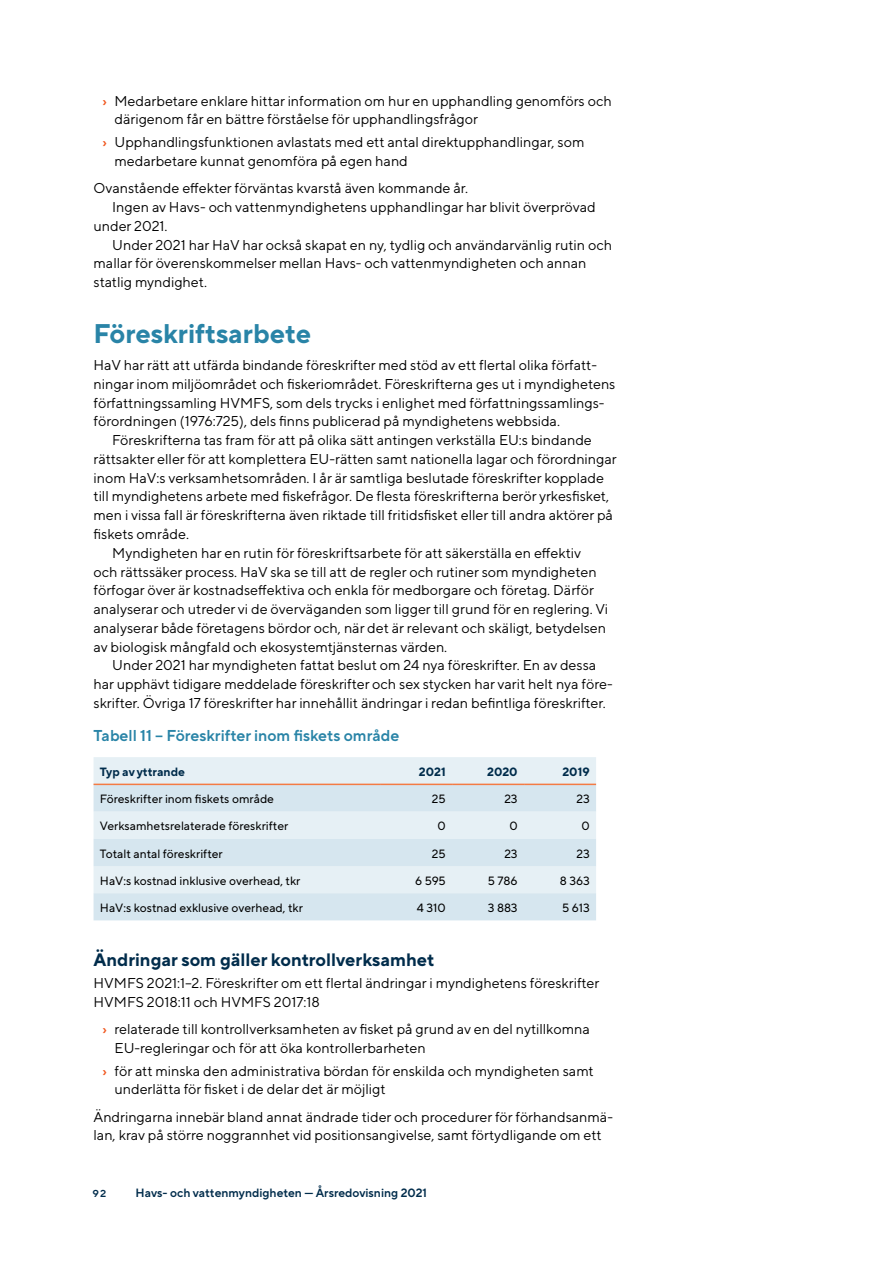
<style>
.page{position:relative;width:893px;height:1263px;background:#fff}
.page>*{position:absolute;margin:0;border:0;box-sizing:border-box;transform-origin:0 0}
.t1{font:700 27px "TT Norms Pro";color:#2984a7}
.H2_-_Invisible_Index{font:700 18px "TT Norms Pro";color:#002c4b}
.H3___Tabell{font:600 15.75px "TT Norms Pro";color:#2984a7}
.Brödtext___Indrag{font:14.25px/18.8px "TT Norms Pro";color:#000}
.Brödtext{font:14.25px/18.8px "TT Norms Pro";color:#000}
.Tabelltext___Standar{font:12px "TT Norms Pro";color:#000}
.t2{font:600 12px "TT Norms Pro";color:#002c4b}
.Tabelltext___Align_r{font:12px "TT Norms Pro";color:#000}
.Tabelltext___Header{font:700 12px "TT Norms Pro";color:#002c4b}
.t3{font:500 12px "TT Norms Pro";color:#002c4b}
.s1{font-weight:600;color:#f15a22}
</style>
<div class="page">
<div style="left:94px;top:757px;width:502px;height:27px;background:#e6f0f5"></div>
<svg style="left:94px;top:785px;width:502px;height:135px;background:#dce9f1"></svg>
<hr style="left:94px;top:784px;width:286px;height:1px;background:#f47b44">
<hr style="left:380px;top:784px;width:72px;height:1px;background:#f47b44">
<hr style="left:452px;top:784px;width:72px;height:1px;background:#f47b44">
<hr style="left:524px;top:784px;width:72px;height:1px;background:#f47b44">
<p class="Brödtext___Indrag" style="left:115px;top:90px;width:499px;text-indent:-12px"><span class="s1">›</span> Medarbetare enklare hittar information om hur en upphandling genomförs och därigenom får en bättre förståelse för upphandlingsfrågor</p>
<p class="Brödtext___Indrag" style="left:115px;top:132px;width:471px;text-indent:-12px"><span class="s1">›</span> Upphandlingsfunktionen avlastats med ett antal direktupphandlingar, som medarbetare kunnat genomföra på egen hand</p>
<p class="Brödtext" style="left:94px;top:178px;width:376px">Ovanstående effekter förväntas kvarstå även kommande år.</p>
<p class="Brödtext___Indrag" style="left:94px;top:197px;width:504px;text-indent:19px">Ingen av Havs- och vattenmyndighetens upphandlingar har blivit överprövad under 2021.</p>
<p class="Brödtext___Indrag" style="left:94px;top:234px;width:520px;text-indent:19px">Under 2021 har HaV har också skapat en ny, tydlig och användarvänlig rutin och mallar för överenskommelser mellan Havs- och vattenmyndigheten och annan statlig myndighet.</p>
<h1 class="t1" style="left:94px;top:313px;width:219px">Föreskriftsarbete</h1>
<p class="Brödtext" style="left:94px;top:355px;width:523px">HaV har rätt att utfärda bindande föreskrifter med stöd av ett flertal olika författ&shy;ningar inom miljöområdet och fiskeriområdet. Föreskrifterna ges ut i myndighetens författningssamling HVMFS, som dels trycks i enlighet med författningssamlings&shy;förordningen (1976:725), dels finns publicerad på myndighetens webbsida.</p>
<p class="Brödtext___Indrag" style="left:94px;top:430px;width:525px;text-indent:19px">Föreskrifterna tas fram för att på olika sätt antingen verkställa EU:s bindande rättsakter eller för att komplettera EU-rätten samt nationella lagar och förordningar inom HaV:s verksamhetsområden. I år är samtliga beslutade föreskrifter kopplade till myndighetens arbete med fiskefrågor. De flesta föreskrifterna berör yrkesfisket, men i vissa fall är föreskrifterna även riktade till fritidsfisket eller till andra aktörer på fiskets område.</p>
<p class="Brödtext___Indrag" style="left:94px;top:542px;width:516px;text-indent:19px">Myndigheten har en rutin för föreskriftsarbete för att säkerställa en effektiv och rättssäker process. HaV ska se till att de regler och rutiner som myndigheten förfogar över är kostnadseffektiva och enkla för medborgare och företag. Därför analyserar och utreder vi de överväganden som ligger till grund för en reglering. Vi analyserar både företagens bördor och, när det är relevant och skäligt, betydelsen av biologisk mångfald och ekosystemtjänsternas värden.</p>
<p class="Brödtext___Indrag" style="left:94px;top:655px;width:521px;text-align:center">Under 2021 har myndigheten fattat beslut om 24 nya föreskrifter. En av dessa<br>har upphävt tidigare meddelade föreskrifter och sex stycken har varit helt nya före&shy;skrifter. Övriga 17 föreskrifter har innehållit ändringar i redan befintliga föreskrifter.</p>
<p class="H3___Tabell" style="left:94px;top:724px;width:307px">Tabell 11 – Föreskrifter inom fiskets område</p>
<p class="Tabelltext___Header" style="left:100px;top:763px;width:87px">Typ av yttrande</p>
<p class="Tabelltext___Header" style="left:419px;top:763px;width:28px">2021</p>
<p class="Tabelltext___Header" style="left:487px;top:763px;width:32px">2020</p>
<p class="Tabelltext___Header" style="left:562px;top:763px;width:29px">2019</p>
<p class="Tabelltext___Standar" style="left:100px;top:790px;width:176px">Föreskrifter inom fiskets område</p>
<p class="Tabelltext___Align_r" style="left:432px;top:790px;width:15px">25</p>
<p class="Tabelltext___Align_r" style="left:504px;top:790px;width:15px">23</p>
<p class="Tabelltext___Align_r" style="left:576px;top:790px;width:15px">23</p>
<p class="Tabelltext___Standar" style="left:100px;top:817px;width:190px">Verksamhetsrelaterade föreskrifter</p>
<p class="Tabelltext___Align_r" style="left:437px;top:817px;width:10px">0</p>
<p class="Tabelltext___Align_r" style="left:509px;top:817px;width:10px">0</p>
<p class="Tabelltext___Align_r" style="left:581px;top:817px;width:10px">0</p>
<p class="Tabelltext___Standar" style="left:100px;top:844px;width:124px">Totalt antal föreskrifter</p>
<p class="Tabelltext___Align_r" style="left:432px;top:844px;width:15px">25</p>
<p class="Tabelltext___Align_r" style="left:504px;top:844px;width:15px">23</p>
<p class="Tabelltext___Align_r" style="left:576px;top:844px;width:15px">23</p>
<p class="Tabelltext___Standar" style="left:100px;top:872px;width:202px">HaV:s kostnad inklusive overhead, tkr</p>
<p class="Tabelltext___Align_r" style="left:415px;top:872px;width:32px">6 595</p>
<p class="Tabelltext___Align_r" style="left:488px;top:872px;width:31px">5 786</p>
<p class="Tabelltext___Align_r" style="left:560px;top:872px;width:31px">8 363</p>
<p class="Tabelltext___Standar" style="left:100px;top:899px;width:205px">HaV:s kostnad exklusive overhead, tkr</p>
<p class="Tabelltext___Align_r" style="left:417px;top:899px;width:30px">4 310</p>
<p class="Tabelltext___Align_r" style="left:488px;top:899px;width:31px">3 883</p>
<p class="Tabelltext___Align_r" style="left:562px;top:899px;width:29px">5 613</p>
<p class="H2_-_Invisible_Index" style="left:94px;top:946px;width:342px">Ändringar som gäller kontrollverksamhet</p>
<p class="Brödtext" style="left:94px;top:972px;width:507px">HVMFS 2021:1–2. Föreskrifter om ett flertal ändringar i myndighetens föreskrifter<br>HVMFS 2018:11 och HVMFS 2017:18</p>
<p class="Brödtext___Indrag" style="left:115px;top:1018px;width:477px;text-indent:-12px"><span class="s1">›</span> relaterade till kontrollverksamheten av fisket på grund av en del nytillkomna<br>EU-regleringar och för att öka kontrollerbarheten</p>
<p class="Brödtext___Indrag" style="left:115px;top:1060px;width:481px;text-indent:-12px"><span class="s1">›</span> för att minska den administrativa bördan för enskilda och myndigheten samt underlätta för fisket i de delar det är möjligt</p>
<p class="Brödtext" style="left:94px;top:1106px;width:521px">Ändringarna innebär bland annat ändrade tider och procedurer för förhandsanmä&shy;lan, krav på större noggrannhet vid positionsangivelse, samt förtydligande om ett</p>
<p class="t3" style="left:92px;top:1183px;width:15px">92</p>
<p class="t2" style="left:136px;top:1183px;width:293px">Havs- och vattenmyndigheten — Årsredovisning 2021</p>
</div>
